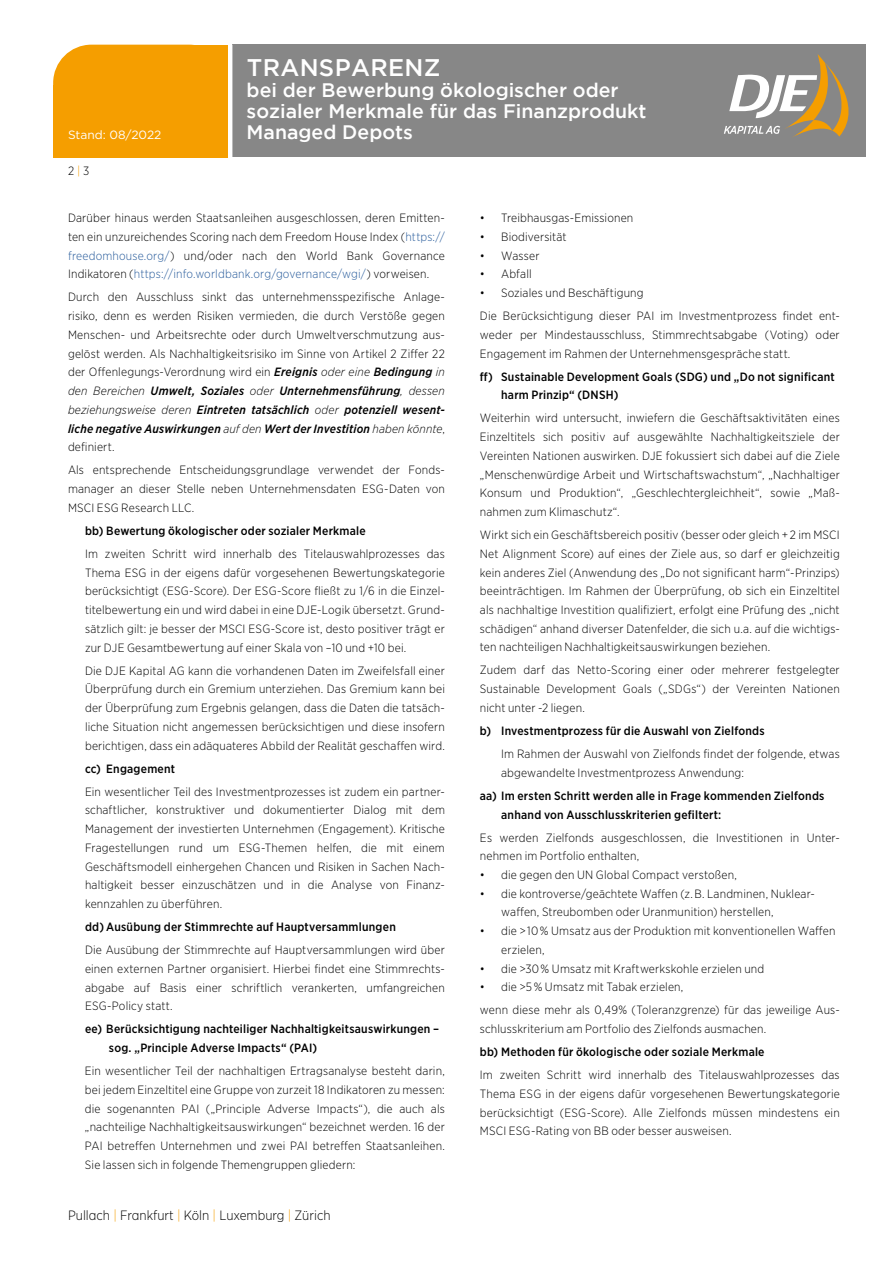
<style>
.page{position:relative;width:893px;height:1263px;background:#fff}
.page>*{position:absolute;margin:0;border:0;box-sizing:border-box;transform-origin:0 0}
.t1{font:500 24px "Gotham";letter-spacing:.015em;color:#fff}
.t2{font:500 19.5px/21px "Gotham";color:#fff}
.t3{font:300 13.5px "Gotham Narrow";color:#000}
.t4{font:300 12px/18.8px "Gotham Narrow";letter-spacing:.015em;color:#000;text-align:justify}
.t5{font:500 12px/18.8px "Gotham Narrow";letter-spacing:.02em;color:#000}
.t6{font:12px "Gotham";color:#fff}
.s1{color:#f59e00}
.s2{color:#275b9b}
.s3{font-weight:500;font-style:italic}
.s4{font-style:italic}
</style>
<div class="page">
<div style="left:232px;top:45px;width:633px;height:112px;background:#878787"></div>
<div style="left:53px;top:45px;width:174px;height:110px;background:#f59e00;border-radius:38px"></div>
<div style="left:149px;top:45px;width:79px;height:111px;background:#f59e00"></div>
<div style="left:54px;top:85px;width:174px;height:71px;background:#f59e00"></div>
<svg style="left:724px;top:54px;width:124px;height:83px"></svg>
<p class="t6" style="left:68px;top:127px;width:95px">Stand: 08/2022</p>
<p class="t4" style="left:68px;top:162px;width:23px">2 <span class="s1">|</span> 3</p>
<h1 class="t1" style="left:247px;top:54px;width:195px">TRANSPARENZ</h1>
<h2 class="t2" style="left:247px;top:79px;width:401px">bei der Bewerbung ökologischer oder sozialer Merkmale für das Finanzprodukt<br>Managed Depots</h2>
<p class="t4" style="left:68px;top:208px;width:378px">Darüber hinaus werden Staatsanleihen ausgeschlossen, deren Emitten&shy;ten ein unzureichendes Scoring nach dem Freedom House Index (<span class="s2">https:// freedomhouse.org/</span>) und/oder nach den World Bank Governance Indikatoren (<span class="s2">https://info.worldbank.org/governance/wgi/</span>) vorweisen.</p>
<p class="t4" style="left:68px;top:288px;width:378px">Durch den Ausschluss sinkt das unternehmensspezifische Anlage&shy;risiko, denn es werden Risiken vermieden, die durch Verstöße gegen Menschen- und Arbeitsrechte oder durch Umweltverschmutzung aus&shy;gelöst werden. Als Nachhaltigkeitsrisiko im Sinne von Artikel 2 Ziffer 22 der Offenlegungs-Verordnung wird ein <span class="s3">Ereignis</span> <span class="s4">oder eine</span> <span class="s3">Bedingung</span> <span class="s4">in den Bereichen</span> <span class="s3">Umwelt, Soziales</span> <span class="s4">oder</span> <span class="s3">Unternehmensführung</span><span class="s4">, dessen beziehungsweise deren</span> <span class="s3">Eintreten tatsächlich</span> <span class="s4">oder</span> <span class="s3">potenziell wesent&shy;liche negative Auswirkungen</span> <span class="s4">auf den</span> <span class="s3">Wert der Investition</span> <span class="s4">haben könnte</span>, definiert.</p>
<p class="t4" style="left:68px;top:461px;width:378px">Als entsprechende Entscheidungsgrundlage verwendet der Fonds&shy;manager an dieser Stelle neben Unternehmensdaten ESG-Daten von MSCI ESG Research LLC.</p>
<p class="t5" style="left:85px;top:521px;width:282px">bb) Bewertung ökologischer oder sozialer Merkmale</p>
<p class="t4" style="left:85px;top:544px;width:361px">Im zweiten Schritt wird innerhalb des Titelauswahlprozesses das Thema ESG in der eigens dafür vorgesehenen Bewertungskategorie berücksichtigt (ESG-Score). Der ESG-Score fließt zu 1/6 in die Einzel&shy;titelbewertung ein und wird dabei in eine DJE-Logik übersetzt. Grund&shy;sätzlich gilt: je besser der MSCI ESG-Score ist, desto positiver trägt er zur DJE Gesamtbewertung auf einer Skala von –10 und +10 bei.</p>
<p class="t4" style="left:85px;top:661px;width:361px">Die DJE Kapital AG kann die vorhandenen Daten im Zweifelsfall einer Überprüfung durch ein Gremium unterziehen. Das Gremium kann bei der Überprüfung zum Ergebnis gelangen, dass die Daten die tatsäch&shy;liche Situation nicht angemessen berücksichtigen und diese insofern berichtigen, dass ein adäquateres Abbild der Realität geschaffen wird.</p>
<p class="t5" style="left:85px;top:759px;width:92px">cc) Engagement</p>
<p class="t4" style="left:85px;top:782px;width:361px">Ein wesentlicher Teil des Investmentprozesses ist zudem ein partner&shy;schaftlicher, konstruktiver und dokumentierter Dialog mit dem Management der investierten Unternehmen (Engagement). Kritische Fragestellungen rund um ESG-Themen helfen, die mit einem Geschäftsmodell einhergehen Chancen und Risiken in Sachen Nach&shy;haltigkeit besser einzuschätzen und in die Analyse von Finanz&shy;kennzahlen zu überführen.</p>
<p class="t5" style="left:85px;top:917px;width:312px">dd) Ausübung der Stimmrechte auf Hauptversammlungen</p>
<p class="t4" style="left:85px;top:940px;width:361px">Die Ausübung der Stimmrechte auf Hauptversammlungen wird über einen externen Partner organisiert. Hierbei findet eine Stimmrechts&shy;abgabe auf Basis einer schriftlich verankerten, umfangreichen ESG-Policy statt.</p>
<p class="t5" style="left:109px;top:1020px;width:332px;text-indent:-24px">ee) Berücksichtigung nachteiliger Nachhaltigkeitsauswirkungen – sog. „Principle Adverse Impacts“ (PAI)</p>
<p class="t4" style="left:85px;top:1061px;width:361px">Ein wesentlicher Teil der nachhaltigen Ertragsanalyse besteht darin, bei jedem Einzeltitel eine Gruppe von zurzeit 18 Indikatoren zu messen: die sogenannten PAI („Principle Adverse Impacts“), die auch als „nachteilige Nachhaltigkeitsauswirkungen“ bezeichnet werden. 16 der PAI betreffen Unternehmen und zwei PAI betreffen Staatsanleihen.<br>Sie lassen sich in folgende Themengruppen gliedern:</p>
<p class="t3" style="left:68px;top:1206px;width:264px">Pullach <span class="s1">|</span> Frankfurt <span class="s1">|</span> Köln <span class="s1">|</span> Luxemburg <span class="s1">|</span> Zürich</p>
<p class="t4" style="left:480px;top:208px;width:155px">• Treibhausgas-Emissionen</p>
<p class="t4" style="left:480px;top:227px;width:88px">• Biodiversität</p>
<p class="t4" style="left:480px;top:246px;width:61px">• Wasser</p>
<p class="t4" style="left:480px;top:264px;width:53px">• Abfall</p>
<p class="t4" style="left:480px;top:281px;width:361px;line-height:23px">• Soziales und Beschäftigung<br>Die Berücksichtigung dieser PAI im Investmentprozess findet ent-</p>
<p class="t4" style="left:480px;top:325px;width:361px">weder per Mindestausschluss, Stimmrechtsabgabe (Voting) oder<br>Engagement im Rahmen der Unternehmensgespräche statt.</p>
<p class="t5" style="left:501px;top:367px;width:335px;text-indent:-21px">ff) Sustainable Development Goals (SDG) und „Do not significant harm Prinzip“ (DNSH)</p>
<p class="t4" style="left:480px;top:408px;width:361px">Weiterhin wird untersucht, inwiefern die Geschäftsaktivitäten eines Einzeltitels sich positiv auf ausgewählte Nachhaltigkeitsziele der Vereinten Nationen auswirken. DJE fokussiert sich dabei auf die Ziele „Menschenwürdige Arbeit und Wirtschaftswachstum“, „Nachhaltiger Konsum und Produktion“, „Geschlechtergleichheit“, sowie „Maß&shy;nahmen zum Klimaschutz“.</p>
<p class="t4" style="left:480px;top:525px;width:361px">Wirkt sich ein Geschäftsbereich positiv (besser oder gleich + 2 im MSCI Net Alignment Score) auf eines der Ziele aus, so darf er gleichzeitig kein anderes Ziel (Anwendung des „Do not significant harm“-Prinzips) beeinträchtigen. Im Rahmen der Überprüfung, ob sich ein Einzeltitel als nachhaltige Investition qualifiziert, erfolgt eine Prüfung des „nicht schädigen“ anhand diverser Datenfelder, die sich u.a. auf die wichtigs&shy;ten nachteiligen Nachhaltigkeitsauswirkungen beziehen.</p>
<p class="t4" style="left:480px;top:661px;width:361px">Zudem darf das Netto-Scoring einer oder mehrerer festgelegter Sustainable Development Goals („SDGs“) der Vereinten Nationen nicht unter -2 liegen.</p>
<p class="t5" style="left:480px;top:721px;width:286px">b) Investmentprozess für die Auswahl von Zielfonds</p>
<p class="t4" style="left:501px;top:744px;width:340px">Im Rahmen der Auswahl von Zielfonds findet der folgende, etwas abgewandelte Investmentprozess Anwendung:</p>
<p class="t5" style="left:501px;top:786px;width:325px;text-indent:-21px">aa) Im ersten Schritt werden alle in Frage kommenden Zielfonds anhand von Ausschlusskriterien gefiltert:</p>
<p class="t4" style="left:480px;top:828px;width:361px">Es werden Zielfonds ausgeschlossen, die Investitionen in Unter&shy;nehmen im Portfolio enthalten,</p>
<p class="t4" style="left:480px;top:865px;width:259px">• die gegen den UN Global Compact verstoßen,</p>
<p class="t4" style="left:501px;top:884px;width:315px;text-indent:-21px">• die kontroverse/geächtete Waffen (z. B. Landminen, Nuklear&shy;waffen, Streubomben oder Uranmunition) herstellen,</p>
<p class="t4" style="left:501px;top:921px;width:336px;text-indent:-21px">• die &gt; 10 % Umsatz aus der Produktion mit konventionellen Waffen erzielen,</p>
<p class="t4" style="left:480px;top:959px;width:286px">• die &gt;30 % Umsatz mit Kraftwerkskohle erzielen und</p>
<p class="t4" style="left:480px;top:975px;width:361px;line-height:23px">• die &gt;5 % Umsatz mit Tabak erzielen,<br>wenn diese mehr als 0,49% (Toleranzgrenze) für das jeweilige Aus-</p>
<p class="t4" style="left:480px;top:1019px;width:288px">schlusskriterium am Portfolio des Zielfonds ausmachen.</p>
<p class="t5" style="left:480px;top:1042px;width:286px">bb) Methoden für ökologische oder soziale Merkmale</p>
<p class="t4" style="left:480px;top:1065px;width:361px">Im zweiten Schritt wird innerhalb des Titelauswahlprozesses das Thema ESG in der eigens dafür vorgesehenen Bewertungskategorie berücksichtigt (ESG-Score). Alle Zielfonds müssen mindestens ein MSCI ESG-Rating von BB oder besser ausweisen.</p>
</div>
